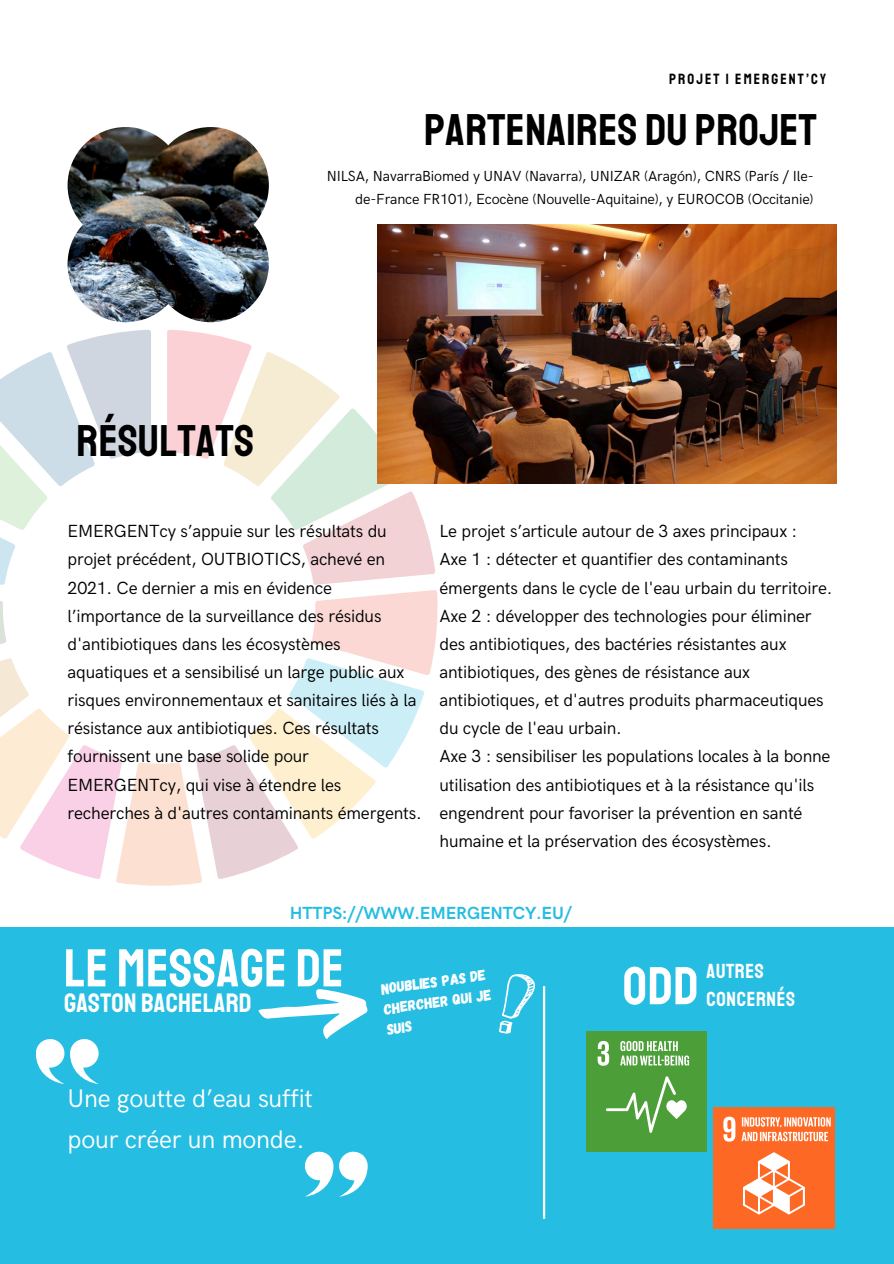
<style>
.page{position:relative;width:894px;height:1264px;background:#fff}
.page>*{position:absolute;margin:0;border:0;box-sizing:border-box;transform-origin:0 0}
.t1{font:53.25px "Staatliches";letter-spacing:.01em;color:#fff}
.t2{font:45px "Staatliches";letter-spacing:.01em;color:#000}
.t3{font:27px "Staatliches";letter-spacing:.01em;color:#fff}
.t4{font:25.5px/40.5px "HK Grotesk";letter-spacing:-.01em;color:#fff}
.t5{font:20.55px "Staatliches";letter-spacing:.03em;color:#fff}
.t6{font:17.55px/28.2px "HK Grotesk";letter-spacing:-.01em;color:#000}
.t7{font:700 17.55px "HK Grotesk";letter-spacing:-.01em;color:#26bde2}
.t8{font:15px/20.2px "Gagalin";color:#fff}
.t9{font:15px "Staatliches";letter-spacing:.14em;color:#000}
.t10{font:14.7px/22.5px "HK Grotesk";letter-spacing:-.01em;color:#000;text-align:right}
</style>
<div class="page">
<svg style="left:0;top:329px;width:438px;height:557px"></svg>
<div style="left:0;top:927px;width:893px;height:336px;background:#26bde2"></div>
<img style="left:68px;top:127px;width:201px;height:195px">
<hr style="left:543px;top:986px;width:2px;height:232px;background:#fff">
<img style="left:378px;top:225px;width:457px;height:258px">
<svg style="left:499px;top:974px;width:36px;height:60px"></svg>
<svg style="left:258px;top:989px;width:110px;height:50px"></svg>
<div style="left:586px;top:1031px;width:120px;height:120px;background:#4c9f38"></div>
<svg style="left:597px;top:1040px;width:12px;height:25px"></svg>
<svg style="left:606px;top:1076px;width:80px;height:56px"></svg>
<svg style="left:620px;top:1041px;width:69px;height:24px"></svg>
<div style="left:713px;top:1106px;width:121px;height:122px;background:#fd6925"></div>
<svg style="left:723px;top:1116px;width:107px;height:98px"></svg>
<svg style="left:304px;top:1151px;width:63px;height:45px"></svg>
<svg style="left:36px;top:1039px;width:63px;height:44px"></svg>
<h1 class="t9" style="left:669px;top:70px;width:158px">PROJET | EMERGENT’CY</h1>
<h1 class="t2" style="left:424px;top:102px;width:394px">PARTENAIRES DU PROJET</h1>
<p class="t10" style="left:326px;top:165px;width:488px">NILSA, NavarraBiomed y UNAV (Navarra), UNIZAR (Aragón), CNRS (París / Ile&shy;de-France FR101), Ecocène (Nouvelle-Aquitaine), y EUROCOB (Occitanie)</p>
<h2 class="t2" style="left:77px;top:413px;width:179px">RÉSULTATS</h2>
<p class="t6" style="left:68px;top:518px;width:355px">EMERGENTcy s’appuie sur les résultats du projet précédent, OUTBIOTICS, achevé en 2021. Ce dernier a mis en évidence l’importance de la surveillance des résidus d'antibiotiques dans les écosystèmes aquatiques et a sensibilisé un large public aux risques environnementaux et sanitaires liés à la résistance aux antibiotiques. Ces résultats fournissent une base solide pour EMERGENTcy, qui vise à étendre les recherches à d'autres contaminants émergents.</p>
<h4 class="t6" style="left:439px;top:518px;width:359px">Le projet s’articule autour de 3 axes principaux :</h4>
<p class="t6" style="left:439px;top:546px;width:394px">Axe 1 : détecter et quantifier des contaminants émergents dans le cycle de l'eau urbain du territoire.</p>
<p class="t6" style="left:439px;top:602px;width:385px">Axe 2 : développer des technologies pour éliminer des antibiotiques, des bactéries résistantes aux antibiotiques, des gènes de résistance aux antibiotiques, et d'autres produits pharmaceutiques du cycle de l'eau urbain.</p>
<h3 class="t6" style="left:439px;top:743px;width:392px">Axe 3 : sensibiliser les populations locales à la bonne utilisation des antibiotiques et à la résistance qu'ils engendrent pour favoriser la prévention en santé humaine et la préservation des écosystèmes.</h3>
<p class="t7" style="left:290px;top:903px;width:283px">HTTPS://WWW.EMERGENTCY.EU/</p>
<p class="t1" style="left:64px;top:935px;width:281px">LE MESSAGE DE</p>
<h2 class="t3" style="left:64px;top:986px;width:189px">GASTON BACHELARD</h2>
<p class="t4" style="left:68px;top:1079px;width:247px">Une goutte d’eau suffit pour créer un monde.</p>
<h6 class="t8" style="left:379px;top:978px;width:110px;rotate:-8deg">Noublies pas de chercher qui je suis</h6>
<p class="t1" style="left:622px;top:953px;width:77px">ODD</p>
<p class="t5" style="left:706px;top:958px;width:59px">AUTRES</p>
<p class="t5" style="left:706px;top:986px;width:90px">CONCERNÉS</p>
</div>
